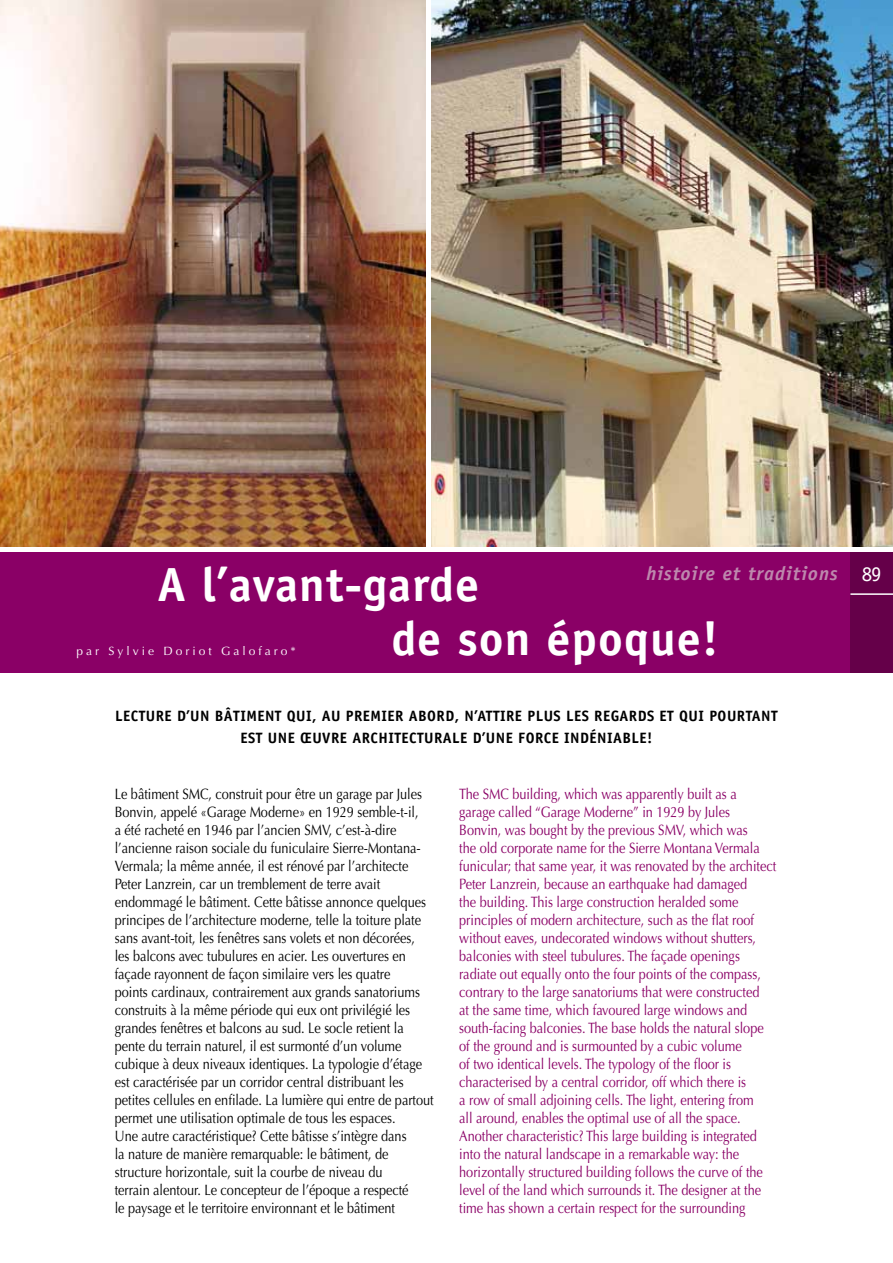
<style>
.page{position:relative;width:893px;height:1263px;background:#fff}
.page>*{position:absolute;margin:0;border:0;box-sizing:border-box;transform-origin:0 0}
.t1{font:700 48px "Officina Sans";color:#fff}
.t2{font:21px "Officina Sans";color:#fff}
.t3{font:italic 700 19.5px "Officina Sans";letter-spacing:.05em;color:#bd88ad}
.t4{font:15px/18px "Optima";letter-spacing:-.005em;color:#000;scale:.85 1}
.t5{font:15px/18px "Optima";color:#8a0066;scale:.85 1}
.t6{font:700 15px/22.5px "Officina Sans";letter-spacing:.03em;color:#000;text-align:center}
.t7{font:12px "Optima";letter-spacing:.25em;color:#fff}
</style>
<div class="page">
<img style="left:431px;top:0;width:462px;height:547px">
<img style="left:0;top:0;width:425px;height:547px">
<div style="left:0;top:553px;width:893px;height:120px;background:#8a0066"></div>
<div style="left:850px;top:553px;width:43px;height:120px;background:#650049"></div>
<hr style="left:850px;top:593px;width:43px;height:2px;background:#fff">
<h3 class="t3" style="left:646px;top:562px;width:193px">histoire et traditions</h3>
<h1 class="t1" style="left:157px;top:555px;width:323px">A L’AVANT-GARDE</h1>
<p class="t7" style="left:77px;top:644px;width:221px">par Sylvie Doriot Galofaro*</p>
<h1 class="t1" style="left:391px;top:609px;width:329px">DE SON ÉPOQUE!</h1>
<p class="t6" style="left:115px;top:704px;width:664px">LECTURE D’UN BÂTIMENT QUI, AU PREMIER ABORD, N’ATTIRE PLUS LES REGARDS ET QUI POURTANT<br>EST UNE ŒUVRE ARCHITECTURALE D’UNE FORCE INDÉNIABLE!</p>
<p class="t4" style="left:115px;top:785px;width:377px">Le bâtiment SMC, construit pour être un garage par Jules Bonvin, appelé «Garage Moderne» en 1929 semble-t-il,<br>a été racheté en 1946 par l’ancien SMV, c’est-à-dire l’ancienne raison sociale du funiculaire Sierre-Montana-Vermala; la même année, il est rénové par l’architecte Peter Lanzrein, car un tremblement de terre avait endommagé le bâtiment. Cette bâtisse annonce quelques principes de l’architecture moderne, telle la toiture plate sans avant-toit, les fenêtres sans volets et non décorées,<br>les balcons avec tubulures en acier. Les ouvertures en façade rayonnent de façon similaire vers les quatre<br>points cardinaux, contrairement aux grands sanatoriums construits à la même période qui eux ont privilégié les grandes fenêtres et balcons au sud. Le socle retient la pente du terrain naturel, il est surmonté d’un volume cubique à deux niveaux identiques. La typologie d’étage est caractérisée par un corridor central distribuant les petites cellules en enfilade. La lumière qui entre de partout permet une utilisation optimale de tous les espaces.<br>Une autre caractéristique? Cette bâtisse s’intègre dans<br>la nature de manière remarquable: le bâtiment, de structure horizontale, suit la courbe de niveau du<br>terrain alentour. Le concepteur de l’époque a respecté<br>le paysage et le territoire environnant et le bâtiment</p>
<p class="t5" style="left:459px;top:785px;width:374px">The SMC building, which was apparently built as a garage called “Garage Moderne” in 1929 by Jules<br>Bonvin, was bought by the previous SMV, which was<br>the old corporate name for the Sierre Montana Vermala funicular; that same year, it was renovated by the architect Peter Lanzrein, because an earthquake had damaged<br>the building. This large construction heralded some principles of modern architecture, such as the flat roof without eaves, undecorated windows without shutters, balconies with steel tubulures. The façade openings radiate out equally onto the four points of the compass, contrary to the large sanatoriums that were constructed<br>at the same time, which favoured large windows and south-facing balconies. The base holds the natural slope of the ground and is surmounted by a cubic volume<br>of two identical levels. The typology of the floor is characterised by a central corridor, off which there is<br>a row of small adjoining cells. The light, entering from<br>all around, enables the optimal use of all the space.<br>Another characteristic? This large building is integrated into the natural landscape in a remarkable way: the horizontally structured building follows the curve of the level of the land which surrounds it. The designer at the time has shown a certain respect for the surrounding</p>
<h2 class="t2" style="left:862px;top:561px;width:21px">89</h2>
</div>
